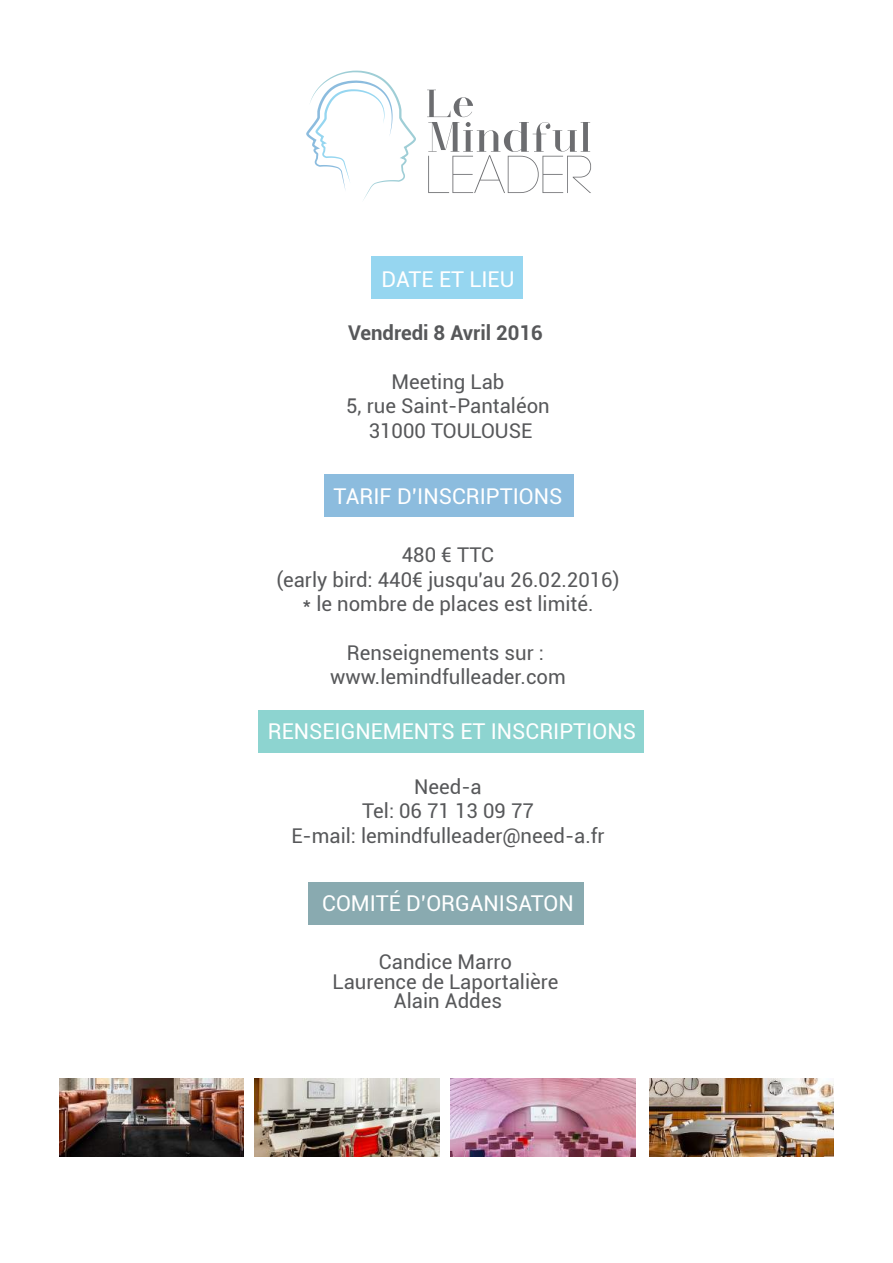
<style>
.page{position:relative;width:893px;height:1263px;background:#fff}
.page>*{position:absolute;margin:0;border:0;box-sizing:border-box;transform-origin:0 0}
.t1{font:21.75px "Roboto";color:#fff}
.t2{font:20.4px/24.5px "Roboto";color:#57585a;text-align:center}
.t3{font:700 20.4px "Roboto";color:#57585a}
</style>
<div class="page">
<div style="left:309px;top:882px;width:275px;height:42px;background:#89aab0"></div>
<div style="left:371px;top:256px;width:151px;height:43px;background:#96d6f0"></div>
<div style="left:259px;top:710px;width:385px;height:43px;background:#8dd4d0"></div>
<div style="left:325px;top:475px;width:249px;height:42px;background:#8cbcde"></div>
<img style="left:59px;top:1079px;width:184px;height:77px">
<img style="left:255px;top:1079px;width:184px;height:77px">
<img style="left:451px;top:1079px;width:184px;height:77px">
<img style="left:649px;top:1079px;width:185px;height:77px">
<svg style="left:427px;top:90px;width:165px;height:103px"></svg>
<svg style="left:306px;top:71px;width:110px;height:129px"></svg>
<p class="t1" style="left:382px;top:264px;width:134px">DATE ET LIEU</p>
<p class="t3" style="left:348px;top:318px;width:196px">Vendredi 8 Avril 2016</p>
<p class="t2" style="left:346px;top:368px;width:205px">Meeting Lab<br>5, rue Saint-Pantaléon<br>31000 TOULOUSE</p>
<p class="t1" style="left:334px;top:481px;width:230px">TARIF D’INSCRIPTIONS</p>
<p class="t2" style="left:276px;top:542px;width:345px">480 € TTC<br>(early bird: 440€ jusqu'au 26.02.2016) * le nombre de places est limité.</p>
<p class="t2" style="left:330px;top:640px;width:237px">Renseignements sur : www.lemindfulleader.com</p>
<p class="t1" style="left:268px;top:716px;width:369px">RENSEIGNEMENTS ET INSCRIPTIONS</p>
<p class="t2" style="left:291px;top:774px;width:315px">Need-a<br>Tel: 06 71 13 09 77<br>E-mail: lemindfulleader@need-a.fr</p>
<p class="t1" style="left:322px;top:888px;width:253px">COMITÉ D’ORGANISATON</p>
<p class="t2" style="left:333px;top:951px;width:227px;line-height:20.2px">Candice Marro<br>Laurence de Laportalière</p>
<p class="t2" style="left:394px;top:987px;width:110px">Alain Addes</p>
</div>
